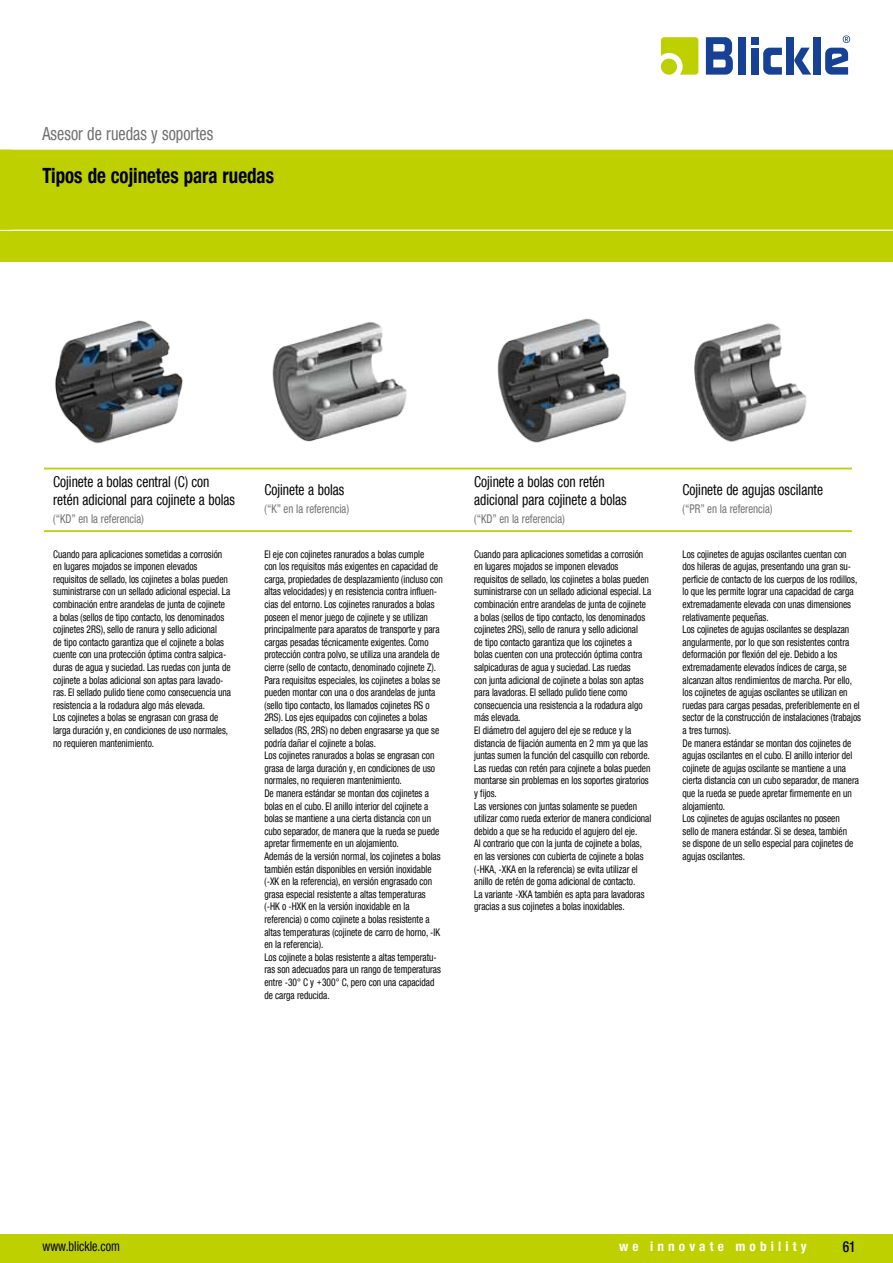
<style>
.page{position:relative;width:893px;height:1263px;background:#fff}
.page>*{position:absolute;margin:0;border:0;box-sizing:border-box;transform-origin:0 0}
.t1{font:700 21px "Blickle Sans Global";color:#000;scale:.9 1}
.t2{font:18px "Blickle Sans Global";color:#706f6f;scale:.9 1}
.t3{font:15px/18px "Blickle Sans Global";color:#000;scale:.9 1}
.t4{font:500 15px "Blickle Sans Global";color:#000;scale:.9 1}
.t5{font:13.5px "Blickle Sans Global";color:#000;scale:.9 1}
.t6{font:700 13.2px "Blickle Sans Global";letter-spacing:.315em;color:#fff}
.t7{font:12px "Blickle Sans Global";color:#706f6f;scale:.9 1}
.t8{font:10.5px/12.6px "Blickle Sans Global";color:#000;scale:.9 1}
</style>
<div class="page">
<div style="left:0;top:150px;width:893px;height:80px;background:#bed000"></div>
<div style="left:0;top:231px;width:893px;height:31px;background:#bed000"></div>
<svg style="left:661px;top:37px;width:37px;height:38px"></svg>
<div style="left:738px;top:37px;width:7px;height:38px;background:#164194"></div>
<div style="left:751px;top:48px;width:8px;height:27px;background:#164194"></div>
<div style="left:751px;top:37px;width:8px;height:8px;background:#164194"></div>
<svg style="left:794px;top:48px;width:17px;height:27px"></svg>
<svg style="left:763px;top:48px;width:19px;height:27px"></svg>
<div style="left:813px;top:37px;width:7px;height:38px;background:#164194"></div>
<div style="left:786px;top:37px;width:8px;height:38px;background:#164194"></div>
<svg style="left:706px;top:37px;width:27px;height:38px"></svg>
<div style="left:661px;top:59px;width:16px;height:16px;background:#bed000;border-radius:50%"></div>
<svg style="left:825px;top:35px;width:25px;height:40px"></svg>
<div style="left:0;top:1235px;width:893px;height:28px;background:#bed000"></div>
<hr style="left:44px;top:468px;width:808px;height:1px;background:#bed000">
<hr style="left:44px;top:530px;width:808px;height:2px;background:#bed000">
<img style="left:694px;top:323px;width:113px;height:119px">
<img style="left:55px;top:320px;width:128px;height:124px">
<img style="left:497px;top:318px;width:130px;height:125px">
<img style="left:272px;top:322px;width:135px;height:120px">
<h2 class="t2" style="left:43px;top:123px;width:191px">Asesor de ruedas y soportes</h2>
<h1 class="t1" style="left:43px;top:163px;width:259px">Tipos de cojinetes para ruedas</h1>
<h3 class="t3" style="left:53px;top:472px;width:203px">Cojinete a bolas central (C) con retén adicional para cojinete a bolas</h3>
<p class="t7" style="left:53px;top:511px;width:102px">(“KD” en la referencia)</p>
<h3 class="t3" style="left:264px;top:481px;width:90px">Cojinete a bolas</h3>
<p class="t7" style="left:264px;top:502px;width:95px">(“K” en la referencia)</p>
<h3 class="t3" style="left:474px;top:472px;width:171px">Cojinete a bolas con retén adicional para cojinete a bolas</h3>
<p class="t7" style="left:474px;top:511px;width:102px">(“KD” en la referencia)</p>
<p class="t8" style="left:53px;top:548px;width:199px">Cuando para aplicaciones sometidas a corrosión en lugares mojados se imponen elevados requisitos de sellado, los cojinetes a bolas pueden suministrarse con un sellado adicional especial. La combinación entre arandelas de junta de cojinete a bolas (sellos de tipo contacto, los denominados cojinetes 2RS), sello de ranura y sello adicional<br>de tipo contacto garantiza que el cojinete a bolas cuente con una protección óptima contra salpica&shy;duras de agua y suciedad. Las ruedas con junta de cojinete a bolas adicional son aptas para lavado&shy;ras. El sellado pulido tiene como consecuencia una resistencia a la rodadura algo más elevada.<br>Los cojinetes a bolas se engrasan con grasa de larga duración y, en condiciones de uso normales, no requieren mantenimiento.</p>
<p class="t8" style="left:264px;top:548px;width:200px">El eje con cojinetes ranurados a bolas cumple<br>con los requisitos más exigentes en capacidad de carga, propiedades de desplazamiento (incluso con altas velocidades) y en resistencia contra influen&shy;cias del entorno. Los cojinetes ranurados a bolas poseen el menor juego de cojinete y se utilizan principalmente para aparatos de transporte y para cargas pesadas técnicamente exigentes. Como protección contra polvo, se utiliza una arandela de cierre (sello de contacto, denominado cojinete Z).<br>Para requisitos especiales, los cojinetes a bolas se pueden montar con una o dos arandelas de junta (sello tipo contacto, los llamados cojinetes RS o 2RS). Los ejes equipados con cojinetes a bolas sellados (RS, 2RS) no deben engrasarse ya que se podría dañar el cojinete a bolas.<br>Los cojinetes ranurados a bolas se engrasan con grasa de larga duración y, en condiciones de uso normales, no requieren mantenimiento.<br>De manera estándar se montan dos cojinetes a bolas en el cubo. El anillo interior del cojinete a bolas se mantiene a una cierta distancia con un cubo separador, de manera que la rueda se puede apretar firmemente en un alojamiento.<br>Además de la versión normal, los cojinetes a bolas también están disponibles en versión inoxidable (-XK en la referencia), en versión engrasado con grasa especial resistente a altas temperaturas (-HK o -HXK en la versión inoxidable en la referencia) o como cojinete a bolas resistente a altas temperaturas (cojinete de carro de horno, -IK en la referencia).<br>Los cojinete a bolas resistente a altas temperatu&shy;ras son adecuados para un rango de temperaturas entre -30° C y +300° C, pero con una capacidad de carga reducida.</p>
<p class="t8" style="left:474px;top:548px;width:198px">Cuando para aplicaciones sometidas a corrosión en lugares mojados se imponen elevados requisitos de sellado, los cojinetes a bolas pueden suministrarse con un sellado adicional especial. La combinación entre arandelas de junta de cojinete a bolas (sellos de tipo contacto, los denominados cojinetes 2RS), sello de ranura y sello adicional<br>de tipo contacto garantiza que los cojinetes a bolas cuenten con una protección óptima contra salpicaduras de agua y suciedad. Las ruedas<br>con junta adicional de cojinete a bolas son aptas para lavadoras. El sellado pulido tiene como consecuencia una resistencia a la rodadura algo más elevada.<br>El diámetro del agujero del eje se reduce y la distancia de fijación aumenta en 2 mm ya que las juntas sumen la función del casquillo con reborde.<br>Las ruedas con retén para cojinete a bolas pueden montarse sin problemas en los soportes giratorios y fijos.<br>Las versiones con juntas solamente se pueden utilizar como rueda exterior de manera condicional debido a que se ha reducido el agujero del eje.<br>Al contrario que con la junta de cojinete a bolas, en las versiones con cubierta de cojinete a bolas (-HKA, -XKA en la referencia) se evita utilizar el anillo de retén de goma adicional de contacto.<br>La variante -XKA también es apta para lavadoras gracias a sus cojinetes a bolas inoxidables.</p>
<h3 class="t3" style="left:682px;top:481px;width:158px">Cojinete de agujas oscilante</h3>
<p class="t7" style="left:682px;top:502px;width:101px">(“PR” en la referencia)</p>
<p class="t8" style="left:682px;top:548px;width:200px">Los cojinetes de agujas oscilantes cuentan con dos hileras de agujas, presentando una gran su&shy;perficie de contacto de los cuerpos de los rodillos, lo que les permite lograr una capacidad de carga extremadamente elevada con unas dimensiones relativamente pequeñas.<br>Los cojinetes de agujas oscilantes se desplazan angularmente, por lo que son resistentes contra deformación por flexión del eje. Debido a los extremadamente elevados índices de carga, se alcanzan altos rendimientos de marcha. Por ello, los cojinetes de agujas oscilantes se utilizan en ruedas para cargas pesadas, preferiblemente en el sector de la construcción de instalaciones (trabajos a tres turnos).<br>De manera estándar se montan dos cojinetes de agujas oscilantes en el cubo. El anillo interior del cojinete de agujas oscilante se mantiene a una cierta distancia con un cubo separador, de manera que la rueda se puede apretar firmemente en un alojamiento.<br>Los cojinetes de agujas oscilantes no poseen<br>sello de manera estándar. Si se desea, también<br>se dispone de un sello especial para cojinetes de agujas oscilantes.</p>
<p class="t5" style="left:43px;top:1239px;width:87px">www.blickle.com</p>
<p class="t6" style="left:619px;top:1239px;width:189px">we innovate mobility</p>
<h3 class="t4" style="left:843px;top:1238px;width:16px">61</h3>
</div>
